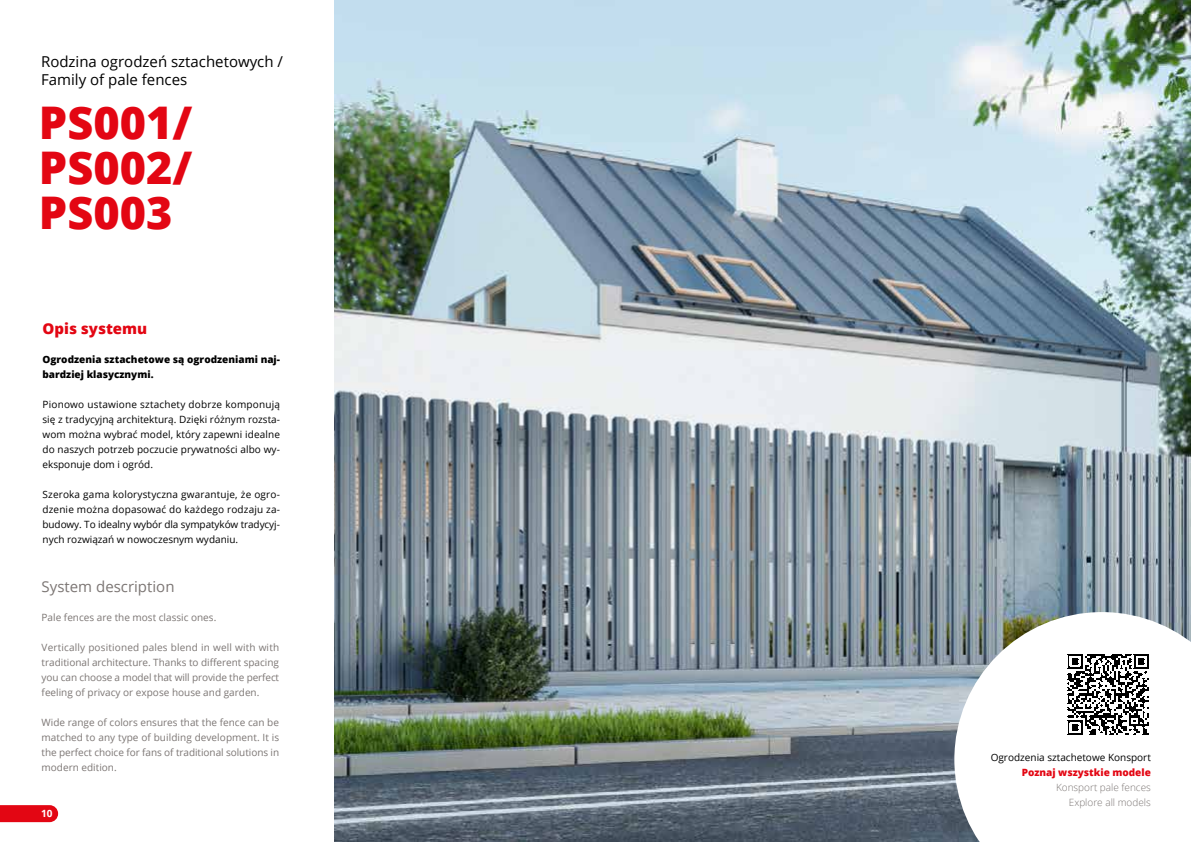
<style>
.page{position:relative;width:1191px;height:842px;background:#fff}
.page>*{position:absolute;margin:0;border:0;box-sizing:border-box;transform-origin:0 0}
.t1{font:800 45px/45px "Open Sans";color:#e30613;text-align:justify}
.t2{font:15px/18px "Open Sans";color:#000}
.t3{font:15px "Open Sans";color:#7c7674}
.t4{font:800 15px "Open Sans";color:#e30613}
.t5{font:10px/15px "Open Sans";color:#000;text-align:justify}
.t6{font:10px/15px "Open Sans";color:#7c7674;text-align:justify}
.t7{font:800 10px/15px "Open Sans";color:#000}
.t8{font:300 10px/15px "Open Sans";color:#7c7674;text-align:right}
.t9{font:800 10px "Open Sans";color:#e30613}
.t10{font:700 10px "Open Sans";color:#fff}
</style>
<div class="page">
<img style="left:334px;top:0;width:857px;height:842px">
<svg style="left:954px;top:612px;width:237px;height:230px"></svg>
<img style="left:1065px;top:652px;width:85px;height:85px">
<svg style="left:0;top:805px;width:58px;height:17px"></svg>
<h2 class="t2" style="left:41px;top:52px;width:243px">Rodzina ogrodzeń sztachetowych /<br>Family of pale fences</h2>
<h1 class="t1" style="left:39px;top:98px;width:155px">PS001/ PS002/ PS003</h1>
<h2 class="t4" style="left:43px;top:317px;width:106px">Opis systemu</h2>
<p class="t7" style="left:43px;top:352px;width:239px">Ogrodzenia sztachetowe są ogrodzeniami naj&shy;bardziej klasycznymi.</p>
<p class="t5" style="left:43px;top:397px;width:239px">Pionowo ustawione sztachety dobrze komponują się z tradycyjną architekturą. Dzięki różnym rozsta&shy;wom można wybrać model, który zapewni idealne do naszych potrzeb poczucie prywatności albo wy&shy;eksponuje dom i ogród.</p>
<p class="t5" style="left:43px;top:487px;width:239px">Szeroka gama kolorystyczna gwarantuje, że ogro&shy;dzenie można dopasować do każdego rodzaju za&shy;budowy. To idealny wybór dla sympatyków tradycyj&shy;nych rozwiązań w nowoczesnym wydaniu.</p>
<h2 class="t3" style="left:42px;top:576px;width:134px">System description</h2>
<p class="t6" style="left:42px;top:610px;width:176px">Pale fences are the most classic ones.</p>
<p class="t6" style="left:42px;top:640px;width:239px">Vertically positioned pales blend in well with with traditional architecture. Thanks to different spacing you can choose a model that will provide the perfect feeling of privacy or expose house and garden.</p>
<p class="t6" style="left:42px;top:715px;width:239px">Wide range of colors ensures that the fence can be matched to any type of building development. It is the perfect choice for fans of traditional solutions in modern edition.</p>
<p class="t10" style="left:41px;top:807px;width:13px">10</p>
<p class="t5" style="left:990px;top:750px;width:162px">Ogrodzenia sztachetowe Konsport</p>
<p class="t9" style="left:1021px;top:765px;width:131px">Poznaj wszystkie modele</p>
<p class="t8" style="left:1056px;top:780px;width:96px">Konsport pale fences<br>Explore all models</p>
</div>
